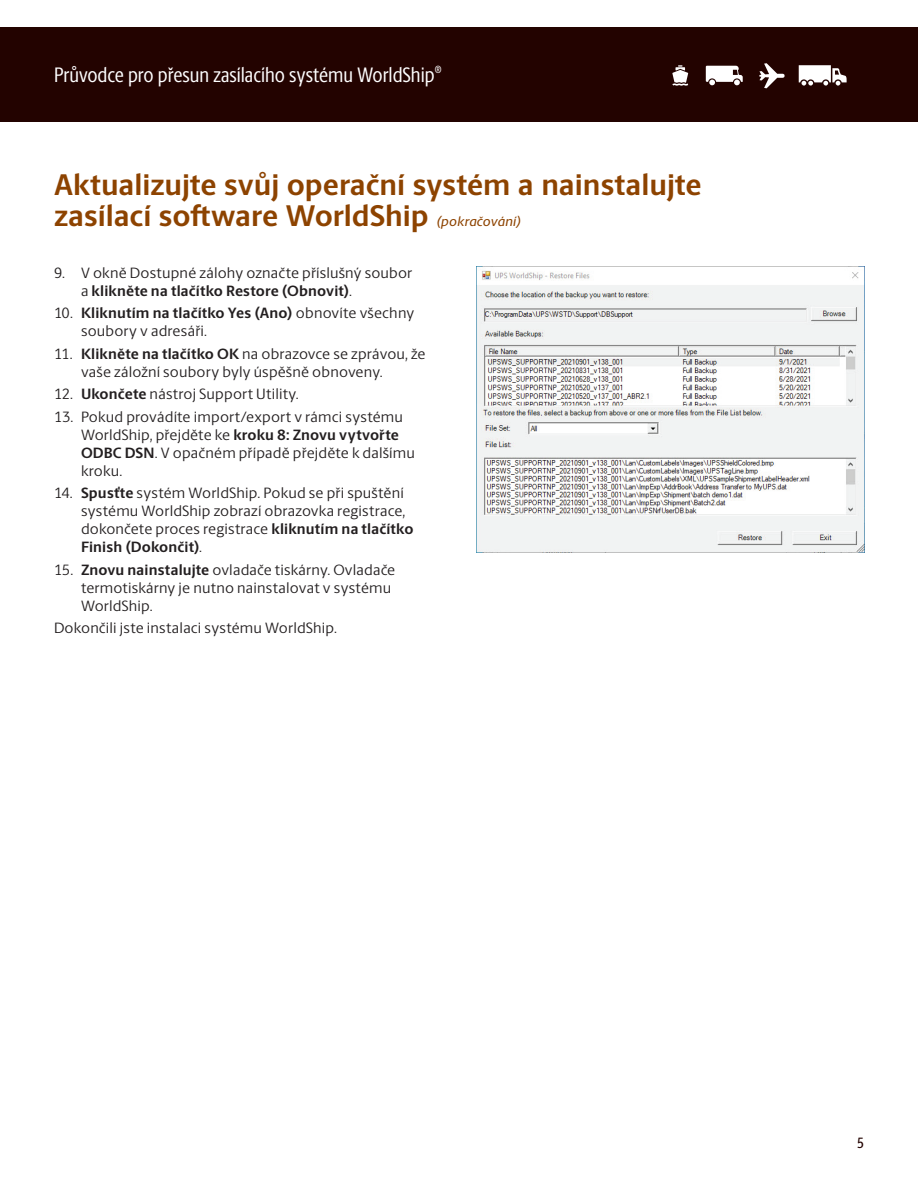
<style>
.page{position:relative;width:918px;height:1188px;background:#fff}
.page>*{position:absolute;margin:0;border:0;box-sizing:border-box;transform-origin:0 0}
.t1{font:700 30px/31.5px "UPS Berlingske Sans";color:#8d4300}
.t2{font:21px "UPS Berlingske Sans Cn";color:#fff}
.t3{font:15px/18px "UPS Berlingske Sans";letter-spacing:.01em;color:#231f20}
.t4{font:500 15px "UPS Berlingske Sans Cn";color:#230300}
.t5{font:italic 500 13.5px "UPS Berlingske Sans";letter-spacing:.015em;color:#8d4300}
.s1{font-weight:700}
</style>
<div class="page">
<div style="left:0;top:27px;width:918px;height:95px;background:#230300"></div>
<svg style="left:672px;top:65px;width:16px;height:21px"></svg>
<svg style="left:706px;top:66px;width:37px;height:20px"></svg>
<svg style="left:759px;top:63px;width:26px;height:25px"></svg>
<svg style="left:799px;top:65px;width:48px;height:21px"></svg>
<img style="left:477px;top:270px;width:387px;height:283px">
<h2 class="t2" style="left:54px;top:60px;width:389px">Průvodce pro přesun zasílacího systému WorldShip<sup>®</sup></h2>
<h1 class="t1" style="left:54px;top:168px;width:649px">Aktualizujte svůj operační systém a nainstalujte zasílací software WorldShip</h1>
<p class="t5" style="left:436px;top:212px;width:86px">(pokračování)</p>
<p class="t3" style="left:81px;top:263px;width:333px;text-indent:-27px">9. V okně Dostupné zálohy označte příslušný soubor a <span class="s1">klikněte na tlačítko Restore (Obnovit)</span>.</p>
<p class="t3" style="left:81px;top:304px;width:335px;text-indent:-27px">10. <span class="s1">Kliknutím na tlačítko Yes (Ano)</span> obnovíte všechny soubory v adresáři.</p>
<p class="t3" style="left:81px;top:344px;width:346px;text-indent:-27px">11. <span class="s1">Klikněte na tlačítko OK</span> na obrazovce se zprávou, že vaše záložní soubory byly úspěšně obnoveny.</p>
<p class="t3" style="left:54px;top:385px;width:246px">12. <span class="s1">Ukončete</span> nástroj Support Utility.</p>
<p class="t3" style="left:81px;top:407px;width:336px;text-indent:-27px">13. Pokud provádíte import/export v rámci systému WorldShip, přejděte ke <span class="s1">kroku 8: Znovu vytvořte ODBC DSN</span>. V opačném případě přejděte k dalšímu kroku.</p>
<p class="t3" style="left:81px;top:484px;width:334px;text-indent:-27px">14. <span class="s1">Spusťte</span> systém WorldShip. Pokud se při spuštění systému WorldShip zobrazí obrazovka registrace, dokončete proces registrace <span class="s1">kliknutím na tlačítko Finish (Dokončit)</span>.</p>
<p class="t3" style="left:81px;top:560px;width:316px;text-indent:-27px">15. <span class="s1">Znovu nainstalujte</span> ovladače tiskárny. Ovladače termotiskárny je nutno nainstalovat v systému<br>WorldShip.</p>
<p class="t3" style="left:54px;top:619px;width:285px">Dokončili jste instalaci systému WorldShip.</p>
<p class="t4" style="left:857px;top:1132px;width:8px">5</p>
</div>
